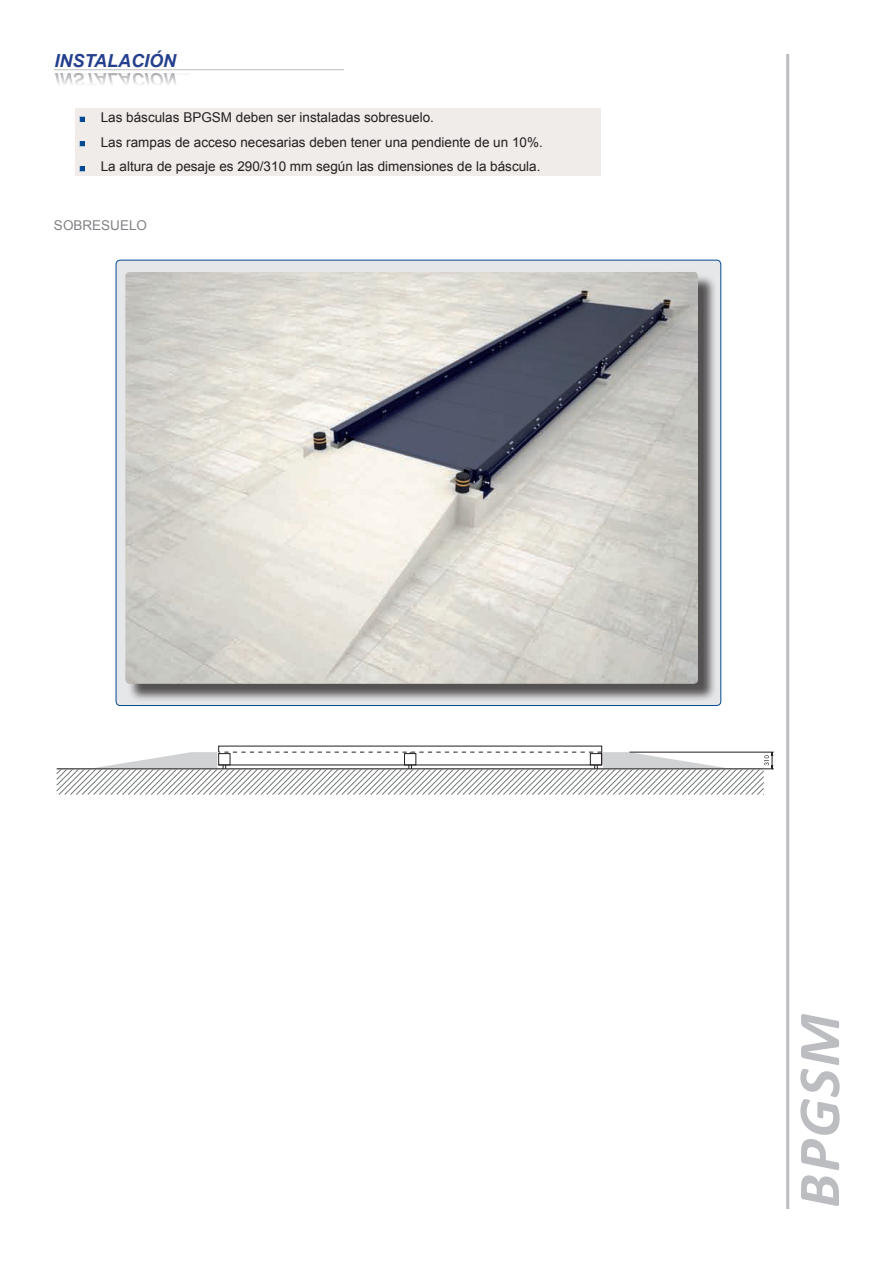
<style>
.page{position:relative;width:893px;height:1263px;background:#fff}
.page>*{position:absolute;margin:0;border:0;box-sizing:border-box;transform-origin:0 0}
.t1{font:italic 700 60px "Calibri";color:#bcbdc0}
.t2{font:italic 700 18px "Arial";color:#253f8e}
.t3{font:13.5px/24.8px "Arial";color:#231f20}
.t4{font:13.5px "Arial";color:#808285}
</style>
<div class="page">
<hr style="left:786px;top:54px;width:3px;height:1155px;background:#bcbdc0">
<div style="left:75px;top:108px;width:526px;height:67px;background:#f0ece9"></div>
<svg style="left:80px;top:116px;width:5px;height:6px"></svg>
<svg style="left:80px;top:141px;width:5px;height:6px"></svg>
<svg style="left:80px;top:166px;width:5px;height:5px"></svg>
<hr style="left:54px;top:69px;width:290px;height:1px;background:#bcbdc0">
<div style="left:116px;top:260px;width:605px;height:445px;background:#e6e7e9;border-radius:4px"></div>
<div style="left:128px;top:274px;width:595px;height:434px;background:#231f20;opacity:.75"></div>
<img style="left:125px;top:272px;width:573px;height:412px">
<svg style="left:57px;top:751px;width:717px;height:44px"></svg>
<h2 class="t2" style="left:54px;top:49px;width:123px">INSTALACIÓN</h2>
<p class="t3" style="left:101px;top:105px;width:444px">Las básculas BPGSM deben ser instaladas sobresuelo.<br>Las rampas de acceso necesarias deben tener una pendiente de un 10%.<br>La altura de pesaje es 290/310 mm según las dimensiones de la báscula.</p>
<p class="t4" style="left:54px;top:216px;width:48px">sobresuel</p>
<p class="t4" style="left:137px;top:216px;width:12px">o</p>
<h1 class="t1" style="left:781px;top:1208px;width:195px;rotate:-90deg">BPGSM</h1>
</div>
